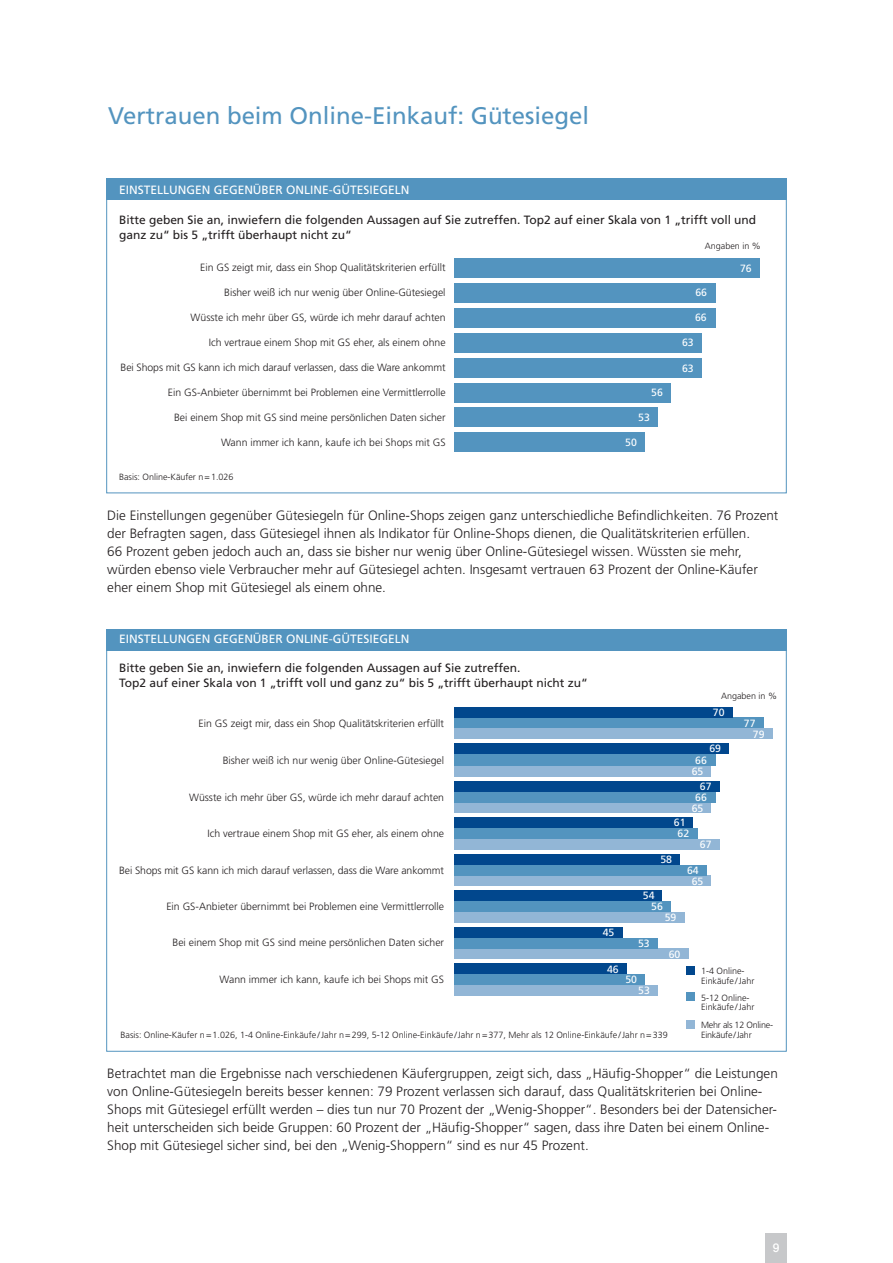
<style>
.page{position:relative;width:893px;height:1263px;background:#fff}
.page>*{position:absolute;margin:0;border:0;box-sizing:border-box;transform-origin:0 0}
.t1{font:24px "Frutiger";color:#5394bf}
.t2{font:300 13.5px/18px "Frutiger";color:#231f20}
.t3{font:12px/14.2px "Frutiger";color:#231f20}
.t4{font:12px "Frutiger";color:#fff}
.t5{font:500 12px "Helvetica Neue";color:#fff}
.t6{font:300 10.5px "Frutiger";color:#231f20}
.t7{font:10.5px/10.8px "Frutiger";color:#fff}
.t8{font:300 9px/9.8px "Frutiger";color:#231f20}
.t9{font:300 9px/9.8px "Frutiger";letter-spacing:-.025em;color:#231f20}
</style>
<div class="page">
<div style="left:106px;top:179px;width:681px;height:21px;background:#5394bf"></div>
<div style="left:454px;top:433px;width:190px;height:19px;background:#5394bf"></div>
<div style="left:454px;top:408px;width:204px;height:19px;background:#5394bf"></div>
<div style="left:454px;top:383px;width:217px;height:19px;background:#5394bf"></div>
<div style="left:454px;top:358px;width:248px;height:19px;background:#5394bf"></div>
<div style="left:454px;top:333px;width:248px;height:20px;background:#5394bf"></div>
<div style="left:454px;top:308px;width:261px;height:20px;background:#5394bf"></div>
<div style="left:454px;top:283px;width:261px;height:20px;background:#5394bf"></div>
<div style="left:454px;top:258px;width:306px;height:20px;background:#5394bf"></div>
<div style="left:765px;top:1233px;width:22px;height:30px;background:#c7c8ca"></div>
<div style="left:106px;top:629px;width:681px;height:21px;background:#5394bf"></div>
<div style="left:454px;top:985px;width:204px;height:11px;background:#92b6d6"></div>
<div style="left:454px;top:974px;width:190px;height:11px;background:#5394bf"></div>
<div style="left:454px;top:963px;width:173px;height:11px;background:#01478d"></div>
<div style="left:454px;top:948px;width:235px;height:11px;background:#92b6d6"></div>
<div style="left:454px;top:938px;width:204px;height:10px;background:#5394bf"></div>
<div style="left:454px;top:927px;width:168px;height:11px;background:#01478d"></div>
<div style="left:454px;top:912px;width:230px;height:11px;background:#92b6d6"></div>
<div style="left:454px;top:901px;width:217px;height:11px;background:#5394bf"></div>
<div style="left:454px;top:890px;width:208px;height:11px;background:#01478d"></div>
<div style="left:454px;top:875px;width:257px;height:11px;background:#92b6d6"></div>
<div style="left:454px;top:865px;width:252px;height:10px;background:#5394bf"></div>
<div style="left:454px;top:854px;width:226px;height:11px;background:#01478d"></div>
<div style="left:454px;top:839px;width:266px;height:11px;background:#92b6d6"></div>
<div style="left:454px;top:828px;width:244px;height:11px;background:#5394bf"></div>
<div style="left:454px;top:817px;width:239px;height:11px;background:#01478d"></div>
<div style="left:454px;top:802px;width:257px;height:11px;background:#92b6d6"></div>
<div style="left:454px;top:792px;width:261px;height:10px;background:#5394bf"></div>
<div style="left:454px;top:781px;width:266px;height:11px;background:#01478d"></div>
<div style="left:454px;top:766px;width:257px;height:11px;background:#92b6d6"></div>
<div style="left:454px;top:755px;width:261px;height:11px;background:#5394bf"></div>
<div style="left:454px;top:754px;width:261px;height:11px;background:#5394bf"></div>
<div style="left:454px;top:743px;width:275px;height:11px;background:#01478d"></div>
<div style="left:454px;top:728px;width:319px;height:11px;background:#92b6d6"></div>
<div style="left:454px;top:717px;width:310px;height:11px;background:#5394bf"></div>
<div style="left:454px;top:707px;width:279px;height:10px;background:#01478d"></div>
<div style="left:686px;top:966px;width:8px;height:8px;background:#01478d"></div>
<div style="left:686px;top:993px;width:8px;height:8px;background:#5394bf"></div>
<div style="left:686px;top:1020px;width:8px;height:8px;background:#92b6d6"></div>
<h1 class="t1" style="left:108px;top:106px;width:483px">Vertrauen beim Online-Einkauf: Gütesiegel</h1>
<p class="t4" style="left:119px;top:184px;width:292px">EINSTELLUNGEN GEGENÜBER ONLINE-GÜTESIEGELN</p>
<p class="t3" style="left:119px;top:214px;width:639px">Bitte geben Sie an, inwiefern die folgenden Aussagen auf Sie zutreffen. Top2 auf einer Skala von 1 „trifft voll und ganz zu“ bis 5 „trifft überhaupt nicht zu“</p>
<p class="t8" style="left:705px;top:242px;width:57px">Angaben in %</p>
<p class="t7" style="left:695px;top:288px;width:13px">66</p>
<p class="t7" style="left:695px;top:313px;width:13px">66</p>
<p class="t6" style="left:200px;top:263px;width:247px">Ein GS zeigt mir, dass ein Shop Qualitätskriterien erfüllt</p>
<p class="t6" style="left:224px;top:288px;width:223px">Bisher weiß ich nur wenig über Online-Gütesiegel</p>
<p class="t6" style="left:191px;top:313px;width:256px">Wüsste ich mehr über GS, würde ich mehr darauf achten</p>
<p class="t6" style="left:209px;top:338px;width:238px">Ich vertraue einem Shop mit GS eher, als einem ohne</p>
<p class="t6" style="left:121px;top:363px;width:326px">Bei Shops mit GS kann ich mich darauf verlassen, dass die Ware ankommt</p>
<p class="t6" style="left:168px;top:388px;width:279px">Ein GS-Anbieter übernimmt bei Problemen eine Vermittlerrolle</p>
<p class="t6" style="left:174px;top:413px;width:273px">Bei einem Shop mit GS sind meine persönlichen Daten sicher</p>
<p class="t6" style="left:221px;top:438px;width:226px">Wann immer ich kann, kaufe ich bei Shops mit GS</p>
<p class="t7" style="left:740px;top:263px;width:13px">76</p>
<p class="t7" style="left:682px;top:338px;width:13px">63</p>
<p class="t7" style="left:682px;top:364px;width:13px">63</p>
<p class="t7" style="left:651px;top:388px;width:13px">56</p>
<p class="t7" style="left:638px;top:412px;width:13px">53</p>
<p class="t7" style="left:625px;top:438px;width:13px">50</p>
<p class="t8" style="left:119px;top:473px;width:116px">Basis: Online-Käufer n=1.026</p>
<p class="t2" style="left:107px;top:508px;width:673px">Die Einstellungen gegenüber Gütesiegeln für Online-Shops zeigen ganz unterschiedliche Befindlichkeiten. 76 Prozent der Befragten sagen, dass Gütesiegel ihnen als Indikator für Online-Shops dienen, die Qualitätskriterien erfüllen.<br>66 Prozent geben jedoch auch an, dass sie bisher nur wenig über Online-Gütesiegel wissen. Wüssten sie mehr, würden ebenso viele Verbraucher mehr auf Gütesiegel achten. Insgesamt vertrauen 63 Prozent der Online-Käufer eher einem Shop mit Gütesiegel als einem ohne.</p>
<p class="t4" style="left:119px;top:634px;width:292px">EINSTELLUNGEN GEGENÜBER ONLINE-GÜTESIEGELN</p>
<p class="t3" style="left:119px;top:662px;width:470px">Bitte geben Sie an, inwiefern die folgenden Aussagen auf Sie zutreffen.<br>Top2 auf einer Skala von 1 „trifft voll und ganz zu“ bis 5 „trifft überhaupt nicht zu“</p>
<p class="t6" style="left:199px;top:719px;width:247px">Ein GS zeigt mir, dass ein Shop Qualitätskriterien erfüllt</p>
<p class="t8" style="left:721px;top:692px;width:57px">Angaben in %</p>
<p class="t7" style="left:753px;top:719px;width:13px;text-indent:-9px">77<br>79</p>
<p class="t7" style="left:713px;top:708px;width:13px">70</p>
<p class="t7" style="left:709px;top:744px;width:13px">69</p>
<p class="t6" style="left:223px;top:756px;width:223px">Bisher weiß ich nur wenig über Online-Gütesiegel</p>
<p class="t6" style="left:189px;top:793px;width:256px">Wüsste ich mehr über GS, würde ich mehr darauf achten</p>
<p class="t6" style="left:207px;top:829px;width:238px">Ich vertraue einem Shop mit GS eher, als einem ohne</p>
<p class="t6" style="left:119px;top:866px;width:326px">Bei Shops mit GS kann ich mich darauf verlassen, dass die Ware ankommt</p>
<p class="t6" style="left:166px;top:902px;width:279px">Ein GS-Anbieter übernimmt bei Problemen eine Vermittlerrolle</p>
<p class="t6" style="left:173px;top:938px;width:273px">Bei einem Shop mit GS sind meine persönlichen Daten sicher</p>
<p class="t6" style="left:220px;top:975px;width:226px">Wann immer ich kann, kaufe ich bei Shops mit GS</p>
<p class="t7" style="left:692px;top:755px;width:17px;line-height:11.2px;text-align:center">66<br>65</p>
<p class="t7" style="left:700px;top:782px;width:13px">67</p>
<p class="t7" style="left:695px;top:793px;width:13px">66</p>
<p class="t7" style="left:692px;top:803px;width:13px">65</p>
<p class="t7" style="left:674px;top:818px;width:13px">61</p>
<p class="t7" style="left:678px;top:829px;width:13px">62</p>
<p class="t7" style="left:700px;top:840px;width:13px">67</p>
<p class="t7" style="left:660px;top:855px;width:13px">58</p>
<p class="t7" style="left:687px;top:865px;width:18px;text-align:center">64<br>65</p>
<p class="t7" style="left:651px;top:891px;width:13px;text-indent:-8px">54<br>56</p>
<p class="t7" style="left:665px;top:913px;width:13px">59</p>
<p class="t7" style="left:603px;top:928px;width:13px">45</p>
<p class="t7" style="left:638px;top:938px;width:13px">53</p>
<p class="t7" style="left:669px;top:949px;width:13px">60</p>
<p class="t7" style="left:607px;top:964px;width:13px">46</p>
<p class="t8" style="left:701px;top:966px;width:55px">1-4 Online-<br>Einkäufe/Jahr</p>
<p class="t8" style="left:701px;top:993px;width:55px">5-12 Online-<br>Einkäufe/Jahr</p>
<p class="t9" style="left:701px;top:1020px;width:73px">Mehr als 12 Online-<br>Einkäufe/Jahr</p>
<p class="t7" style="left:625px;top:975px;width:13px">50</p>
<p class="t7" style="left:638px;top:986px;width:13px">53</p>
<p class="t8" style="left:121px;top:1031px;width:549px">Basis: Online-Käufer n=1.026, 1-4 Online-Einkäufe /Jahr n=299, 5-12 Online-Einkäufe/Jahr n=377, Mehr als 12 Online-Einkäufe/Jahr n=339</p>
<p class="t2" style="left:107px;top:1066px;width:672px">Betrachtet man die Ergebnisse nach verschiedenen Käufergruppen, zeigt sich, dass „Häufig-Shopper“ die Leistungen von Online-Gütesiegeln bereits besser kennen: 79 Prozent verlassen sich darauf, dass Qualitätskriterien bei Online-Shops mit Gütesiegel erfüllt werden – dies tun nur 70 Prozent der „Wenig-Shopper“. Besonders bei der Datensicher&shy;heit unterscheiden sich beide Gruppen: 60 Prozent der „Häufig-Shopper“ sagen, dass ihre Daten bei einem Online-Shop mit Gütesiegel sicher sind, bei den „Wenig-Shoppern“ sind es nur 45 Prozent.</p>
<p class="t5" style="left:773px;top:1240px;width:8px">9</p>
</div>
